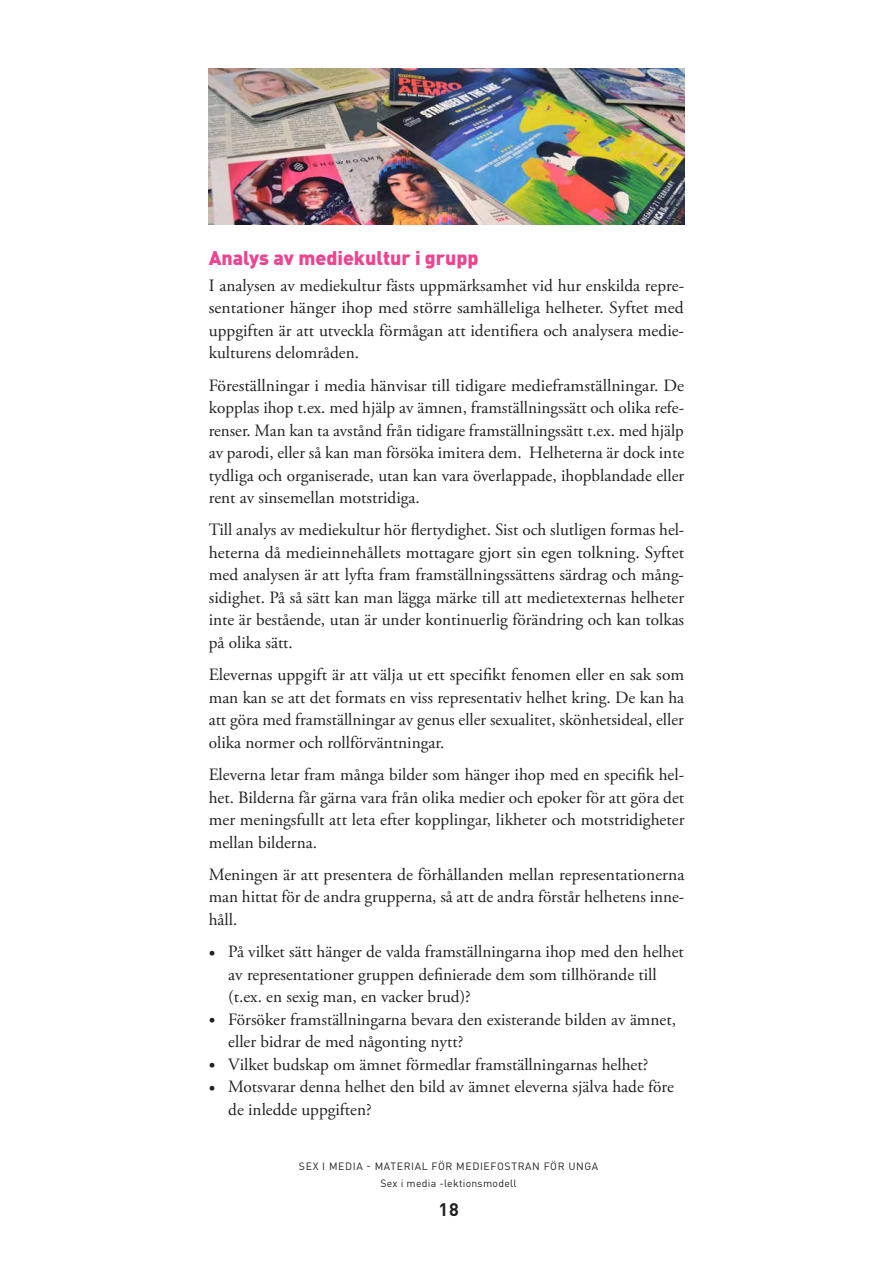
<style>
.page{position:relative;width:893px;height:1263px;background:#fff}
.page>*{position:absolute;margin:0;border:0;box-sizing:border-box;transform-origin:0 0}
.t1{font:900 19.5px "DIN Pro";color:#ee438f}
.t2{font:700 18px "DIN Pro";color:#231f20}
.t3{font:17.25px/22.5px "Adobe Garamond Pro";color:#231f20;text-align:justify}
.t4{font:10.5px/16.5px "DIN Pro";letter-spacing:.06em;color:#231f20;text-align:center}
</style>
<div class="page">
<img style="left:209px;top:68px;width:475px;height:156px">
<p class="t1" style="left:209px;top:244px;width:271px">Analys av mediekultur i grupp</p>
<p class="t3" style="left:209px;top:275px;width:477px">I analysen av mediekultur fästs uppmärksamhet vid hur enskilda repre&shy;sentationer hänger ihop med större samhälleliga helheter. Syftet med uppgiften är att utveckla förmågan att identifiera och analysera medie&shy;kulturens delområden.</p>
<p class="t3" style="left:209px;top:375px;width:477px">Föreställningar i media hänvisar till tidigare medieframställningar. De kopplas ihop t.ex. med hjälp av ämnen, framställningssätt och olika refe&shy;renser. Man kan ta avstånd från tidigare framställningssätt t.ex. med hjälp av parodi, eller så kan man försöka imitera dem. Helheterna är dock inte tydliga och organiserade, utan kan vara överlappade, ihopblandade eller rent av sinsemellan motstridiga.</p>
<p class="t3" style="left:209px;top:519px;width:477px">Till analys av mediekultur hör flertydighet. Sist och slutligen formas hel&shy;heterna då medieinnehållets mottagare gjort sin egen tolkning. Syftet med analysen är att lyfta fram framställningssättens särdrag och mång&shy;sidighet. På så sätt kan man lägga märke till att medietexternas helheter inte är bestående, utan är under kontinuerlig förändring och kan tolkas på olika sätt.</p>
<p class="t3" style="left:209px;top:664px;width:477px">Elevernas uppgift är att välja ut ett specifikt fenomen eller en sak som man kan se att det formats en viss representativ helhet kring. De kan ha att göra med framställningar av genus eller sexualitet, skönhetsideal, eller olika normer och rollförväntningar.</p>
<p class="t3" style="left:209px;top:764px;width:477px">Eleverna letar fram många bilder som hänger ihop med en specifik hel&shy;het. Bilderna får gärna vara från olika medier och epoker för att göra det mer meningsfullt att leta efter kopplingar, likheter och motstridigheter mellan bilderna.</p>
<p class="t3" style="left:209px;top:864px;width:477px">Meningen är att presentera de förhållanden mellan representationerna man hittat för de andra grupperna, så att de andra förstår helhetens inne&shy;håll.</p>
<p class="t3" style="left:228px;top:941px;width:457px;text-align:left;text-indent:-19px">• På vilket sätt hänger de valda framställningarna ihop med den helhet av representationer gruppen definierade dem som tillhörande till (t.ex. en sexig man, en vacker brud)?</p>
<p class="t3" style="left:228px;top:1008px;width:449px;text-indent:-19px">• Försöker framställningarna bevara den existerande bilden av ämnet, eller bidrar de med någonting nytt?</p>
<p class="t3" style="left:209px;top:1053px;width:441px">• Vilket budskap om ämnet förmedlar framställningarnas helhet?</p>
<p class="t3" style="left:228px;top:1076px;width:447px;text-indent:-19px">• Motsvarar denna helhet den bild av ämnet eleverna själva hade före de inledde uppgiften?</p>
<p class="t4" style="left:299px;top:1158px;width:301px">SEX I MEDIA - MATERIAL FÖR MEDIEFOSTRAN FÖR UNGA<br>SEX I MEDIA -LEKTIONSMODELL</p>
<p class="t2" style="left:438px;top:1197px;width:22px">18</p>
</div>
